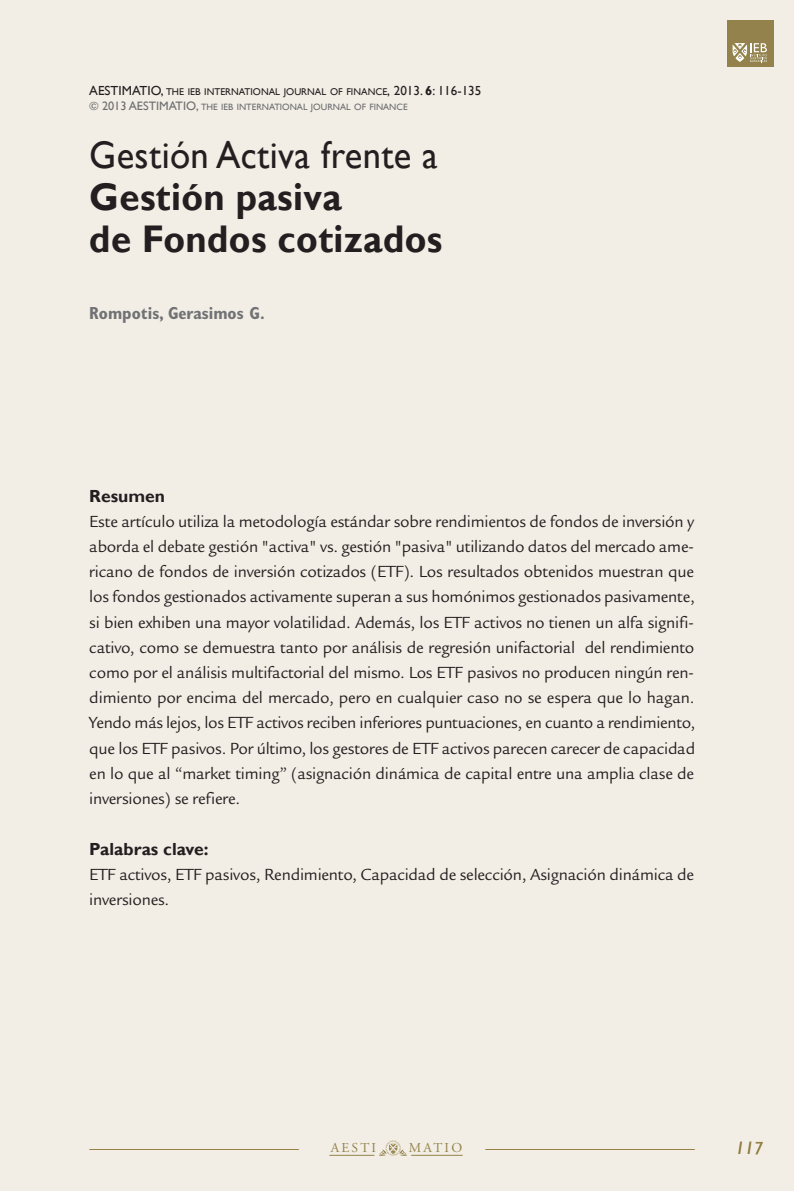
<style>
.page{position:relative;width:794px;height:1191px;background:#f2eee5}
.page>*{position:absolute;margin:0;border:0;box-sizing:border-box;transform-origin:0 0}
.t1{font:700 38.5px/42px "Gill Sans";letter-spacing:.01em;color:#231f20;scale:.95 1}
.t2{font:38.5px "Gill Sans";letter-spacing:.01em;color:#231f20;scale:.95 1}
.t3{font:17.5px/25.2px "Legacy Sans";letter-spacing:-.015em;color:#231f20;text-align:justify}
.t4{font:700 17.5px "Gill Sans";color:#231f20}
.t5{font:700 condensed 17.5px "Gill Sans";color:#717275}
.t6{font:italic 17.5px "Gill Sans";color:#968249}
.t7{font:13.65px "Adobe Garamond Pro";letter-spacing:.16em;color:#93824b}
.t8{font:9.8px "Gill Sans";color:#231f20}
.t9{font:9.1px "Gill Sans";color:#6c6d70}
.s1{font-size:13.12px}
.s2{font-weight:700;font-size:13.12px}
.s3{font-size:12.25px}
</style>
<div class="page">
<hr style="left:89px;top:1149px;width:210px;height:1px;background:#968249">
<hr style="left:485px;top:1149px;width:210px;height:1px;background:#968249">
<div style="left:727px;top:20px;width:46px;height:46px;background:#93824b"></div>
<svg style="left:732px;top:43px;width:35px;height:19px"></svg>
<hr style="left:411px;top:1155px;width:52px;height:1px;background:#93824b">
<hr style="left:329px;top:1155px;width:45px;height:1px;background:#93824b">
<svg style="left:378px;top:1140px;width:29px;height:16px"></svg>
<p class="t8" style="left:89px;top:85px;width:393px"><span class="s1">AESTIMATIO,</span> THE IEB INTERNATIONAL JOURNAL OF FINANCE<span class="s1">, 2013.</span> <span class="s2">6</span><span class="s1">: 116-135</span></p>
<p class="t9" style="left:102px;top:102px;width:307px"><span class="s3">2013 AESTIMATIO,</span> THE IEB INTERNATIONAL JOURNAL OF FINANCE</p>
<h1 class="t2" style="left:89px;top:133px;width:368px">GESTIÓN ACTIVA FRENTE A</h1>
<h1 class="t1" style="left:89px;top:176px;width:373px">Gestión pasiva<br>de Fondos cotizados</h1>
<p class="t5" style="left:89px;top:306px;width:177px">Rompotis, Gerasimos G.</p>
<p class="t4" style="left:89px;top:485px;width:77px">Resumen</p>
<p class="t3" style="left:89px;top:510px;width:607px">Este artículo utiliza la metodología estándar sobre rendimientos de fondos de inversión y aborda el debate gestión "activa" vs. gestión "pasiva" utilizando datos del mercado ame&shy;ricano de fondos de inversión cotizados (ETF). Los resultados obtenidos muestran que los fondos gestionados activamente superan a sus homónimos gestionados pasivamente, si bien exhiben una mayor volatilidad. Además, los ETF activos no tienen un alfa signifi&shy;cativo, como se demuestra tanto por análisis de regresión unifactorial del rendimiento como por el análisis multifactorial del mismo. Los ETF pasivos no producen ningún ren&shy;dimiento por encima del mercado, pero en cualquier caso no se espera que lo hagan.<br>Yendo más lejos, los ETF activos reciben inferiores puntuaciones, en cuanto a rendimiento, que los ETF pasivos. Por último, los gestores de ETF activos parecen carecer de capacidad en lo que al “market timing” (asignación dinámica de capital entre una amplia clase de inversiones) se refiere.</p>
<p class="t4" style="left:89px;top:838px;width:121px">Palabras clave:</p>
<p class="t3" style="left:89px;top:863px;width:606px">ETF activos, ETF pasivos, Rendimiento, Capacidad de selección, Asignación dinámica de inversiones.</p>
<p class="t7" style="left:331px;top:1142px;width:47px">AESTI</p>
<p class="t7" style="left:409px;top:1142px;width:55px">MATIO</p>
<p class="t6" style="left:735px;top:1137px;width:29px">117</p>
</div>
